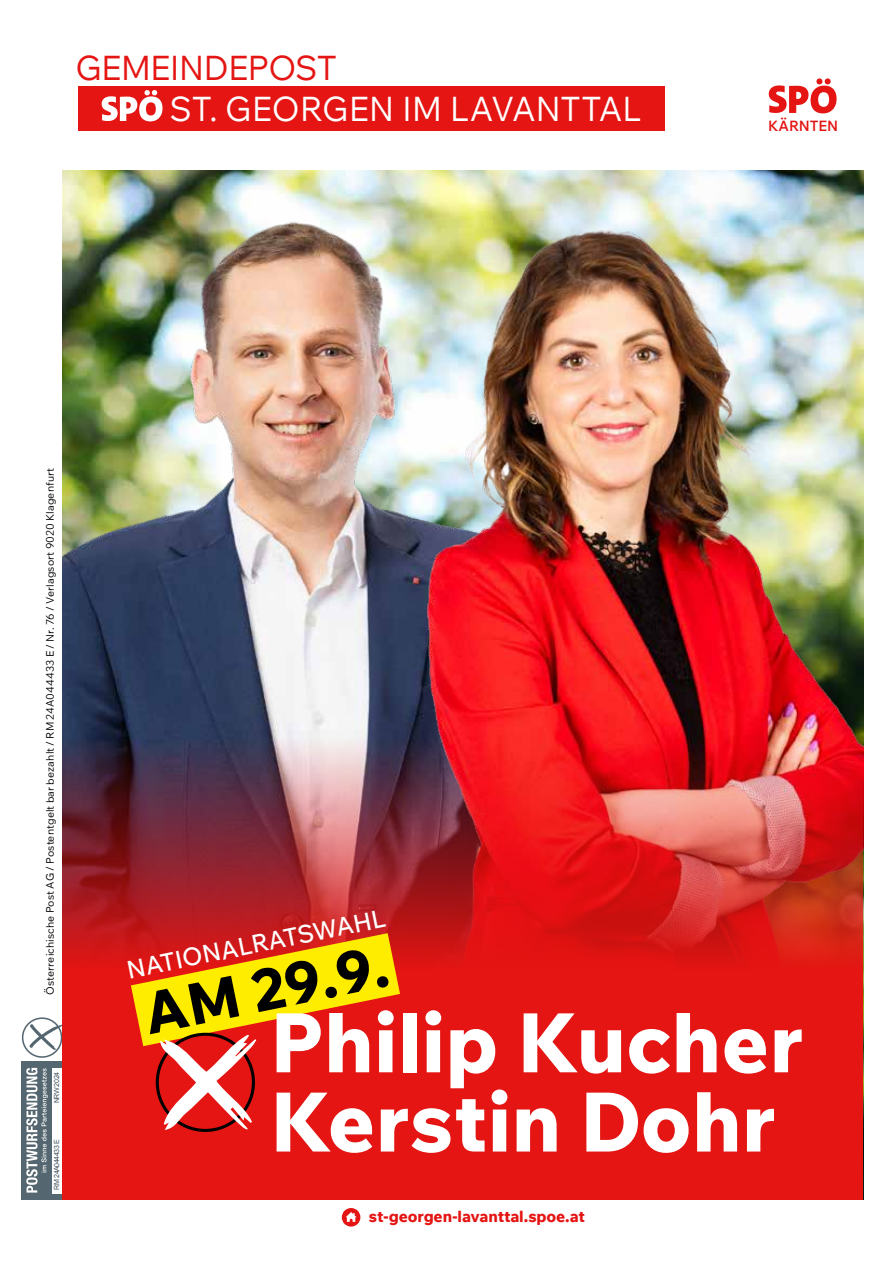
<style>
.page{position:relative;width:893px;height:1263px;background:#fff}
.page>*{position:absolute;margin:0;border:0;box-sizing:border-box;transform-origin:0 0}
.t1{font:800 82.35px/79.2px "Wix Madefor Text";color:#fff}
.t2{font:33.75px "Wix Madefor Text";letter-spacing:-.005em;color:#fff}
.t3{font:33.75px "Wix Madefor Text";letter-spacing:-.025em;color:#e41513}
.t4{font:500 24.6px "Wix Madefor Text";color:#fff}
.t5{font:800 15.75px "Wix Madefor Text";letter-spacing:-.01em;color:#e41513}
.t6{font:600 14.4px "Wix Madefor Text";letter-spacing:-.015em;color:#e41513}
.t7{font:10.5px "Wix Madefor Text";letter-spacing:.015em;color:#000}
.t8{font:7.05px "Arial";letter-spacing:-.055em;color:#42525c}
</style>
<div class="page">
<svg style="left:21px;top:1061px;width:42px;height:138px;background:#6a6b73"></svg>
<svg style="left:26px;top:1068px;width:22px;height:124px"></svg>
<svg style="left:22px;top:1017px;width:41px;height:42px"></svg>
<div style="left:52px;top:1068px;width:9px;height:125px;background:#fff"></div>
<div style="left:78px;top:86px;width:586px;height:44px;background:#e41513"></div>
<svg style="left:102px;top:90px;width:61px;height:31px"></svg>
<svg style="left:342px;top:1208px;width:18px;height:18px"></svg>
<svg style="left:769px;top:78px;width:68px;height:35px"></svg>
<img style="left:63px;top:170px;width:566px;height:560px">
<img style="left:419px;top:226px;width:444px;height:504px">
<svg style="left:63px;top:730px;width:800px;height:469px;background:#c62628"></svg>
<svg style="left:131px;top:933px;width:269px;height:197px;background:#d24f1a"></svg>
<h2 class="t3" style="left:75px;top:43px;width:263px">GEMEINDEPOST</h2>
<h2 class="t2" style="left:170px;top:84px;width:473px">ST. GEORGEN IM LAVANTTAL</h2>
<h3 class="t6" style="left:768px;top:114px;width:72px">KÄRNTEN</h3>
<p class="t7" style="left:42px;top:995px;width:529px;rotate:-90deg">Österreichische Post AG / Postentgelt bar bezahlt / RM 24A044433 E / Nr. 76 / Verlagsort 9020 Klagenfurt</p>
<p class="t8" style="left:52px;top:1103px;width:32px;rotate:-90deg">NRW 2024</p>
<p class="t8" style="left:52px;top:1189px;width:52px;rotate:-90deg">RM 24A044433 E</p>
<h3 class="t4" style="left:123px;top:950px;width:265px;rotate:-11deg">NATIONALRATSWAHL</h3>
<h1 class="t1" style="left:270px;top:997px;width:535px">Philip Kucher<br>Kerstin Dohr</h1>
<h3 class="t5" style="left:369px;top:1203px;width:218px">st-georgen-lavanttal.spoe.at</h3>
</div>
